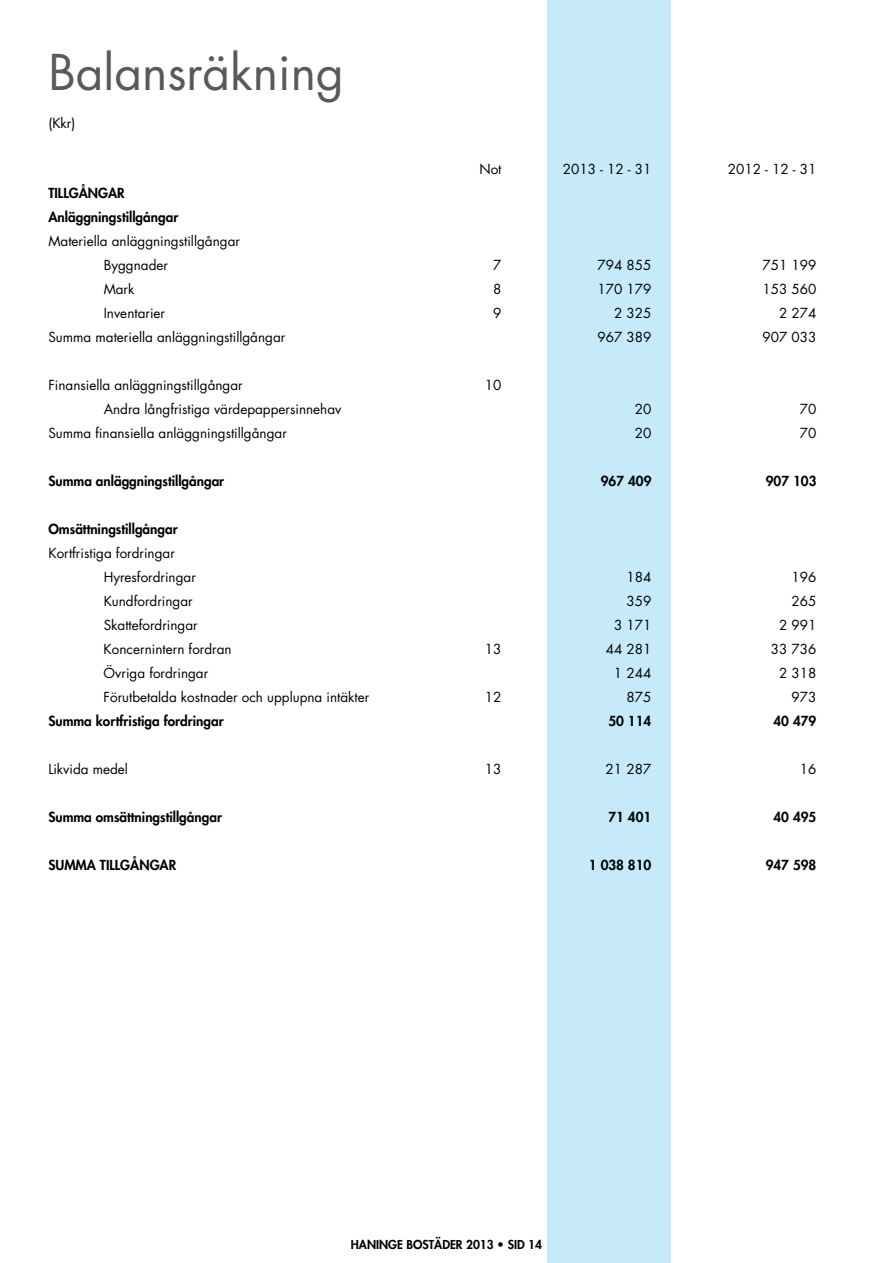
<style>
.page{position:relative;width:893px;height:1263px;background:#fff}
.page>*{position:absolute;margin:0;border:0;box-sizing:border-box;transform-origin:0 0}
.t1{font:48px "Futura Std";color:#58595b}
.t2{font:13.5px/24px "Futura Std";color:#000}
.t3{font:800 13.5px/24px "Futura LT";color:#000}
.t4{font:800 12px "Futura LT";color:#000}
</style>
<div class="page">
<div style="left:547px;top:0;width:124px;height:1263px;background:#c7eafb"></div>
<h1 class="t1" style="left:48px;top:42px;width:297px">Balansräkning</h1>
<p class="t2" style="left:48px;top:111px;width:28px">(Kkr)</p>
<p class="t3" style="left:48px;top:181px;width:131px">TILLGÅNGAR<br>Anläggningstillgångar</p>
<p class="t2" style="left:104px;top:229px;width:138px;text-indent:-55px">Materiella anläggningstillgångar<br>Byggnader</p>
<p class="t2" style="left:479px;top:157px;width:24px">Not</p>
<p class="t2" style="left:563px;top:157px;width:90px">2013 - 12 - 31</p>
<p class="t2" style="left:728px;top:157px;width:90px">2012 - 12 - 31</p>
<p class="t2" style="left:493px;top:253px;width:10px">7</p>
<p class="t2" style="left:597px;top:253px;width:56px">794 855</p>
<p class="t2" style="left:762px;top:253px;width:56px">751 199</p>
<p class="t2" style="left:104px;top:277px;width:32px">Mark</p>
<p class="t2" style="left:493px;top:277px;width:10px">8</p>
<p class="t2" style="left:597px;top:277px;width:56px">170 179</p>
<p class="t2" style="left:762px;top:277px;width:56px">153 560</p>
<p class="t2" style="left:104px;top:301px;width:63px">Inventarier</p>
<p class="t2" style="left:493px;top:301px;width:10px">9</p>
<p class="t2" style="left:614px;top:301px;width:39px">2 325</p>
<p class="t2" style="left:779px;top:301px;width:39px">2 274</p>
<p class="t2" style="left:48px;top:325px;width:238px">Summa materiella anläggningstillgångar</p>
<p class="t2" style="left:597px;top:325px;width:56px">967 389</p>
<p class="t2" style="left:762px;top:325px;width:56px">907 033</p>
<p class="t2" style="left:48px;top:373px;width:196px">Finansiella anläggningstillgångar</p>
<p class="t2" style="left:485px;top:373px;width:18px">10</p>
<p class="t2" style="left:104px;top:397px;width:239px">Andra långfristiga värdepappersinnehav</p>
<p class="t2" style="left:635px;top:397px;width:18px">20</p>
<p class="t2" style="left:800px;top:397px;width:18px">70</p>
<p class="t2" style="left:48px;top:421px;width:240px">Summa finansiella anläggningstillgångar</p>
<p class="t2" style="left:635px;top:421px;width:18px">20</p>
<p class="t2" style="left:800px;top:421px;width:18px">70</p>
<p class="t3" style="left:48px;top:469px;width:177px">Summa anläggningstillgångar</p>
<p class="t3" style="left:601px;top:469px;width:52px">967 409</p>
<p class="t3" style="left:766px;top:469px;width:52px">907 103</p>
<p class="t3" style="left:48px;top:517px;width:131px">Omsättningstillgångar</p>
<p class="t2" style="left:104px;top:541px;width:94px;text-indent:-55px">Kortfristiga fordringar<br>Hyresfordringar</p>
<p class="t2" style="left:626px;top:565px;width:26px">184</p>
<p class="t2" style="left:791px;top:565px;width:26px">196</p>
<p class="t2" style="left:104px;top:589px;width:91px">Kundfordringar</p>
<p class="t2" style="left:626px;top:589px;width:26px">359</p>
<p class="t2" style="left:791px;top:589px;width:26px">265</p>
<p class="t2" style="left:104px;top:613px;width:96px">Skattefordringar</p>
<p class="t2" style="left:614px;top:613px;width:39px">3 171</p>
<p class="t2" style="left:779px;top:613px;width:39px">2 991</p>
<p class="t2" style="left:104px;top:637px;width:130px">Koncernintern fordran</p>
<p class="t2" style="left:485px;top:637px;width:18px">13</p>
<p class="t2" style="left:606px;top:637px;width:47px">44 281</p>
<p class="t2" style="left:771px;top:637px;width:47px">33 736</p>
<p class="t2" style="left:104px;top:661px;width:106px">Övriga fordringar</p>
<p class="t2" style="left:614px;top:661px;width:39px">1 244</p>
<p class="t2" style="left:779px;top:661px;width:39px">2 318</p>
<p class="t2" style="left:104px;top:685px;width:267px">Förutbetalda kostnader och upplupna intäkter</p>
<p class="t2" style="left:485px;top:685px;width:18px">12</p>
<p class="t2" style="left:626px;top:685px;width:26px">875</p>
<p class="t2" style="left:791px;top:685px;width:26px">973</p>
<p class="t3" style="left:48px;top:709px;width:177px">Summa kortfristiga fordringar</p>
<p class="t3" style="left:608px;top:709px;width:44px">50 114</p>
<p class="t3" style="left:773px;top:709px;width:44px">40 479</p>
<p class="t2" style="left:48px;top:757px;width:81px">Likvida medel</p>
<p class="t2" style="left:485px;top:757px;width:18px">13</p>
<p class="t2" style="left:606px;top:757px;width:47px">21 287</p>
<p class="t2" style="left:800px;top:757px;width:18px">16</p>
<p class="t3" style="left:48px;top:805px;width:175px">Summa omsättningstillgångar</p>
<p class="t3" style="left:608px;top:805px;width:44px">71 401</p>
<p class="t3" style="left:773px;top:805px;width:44px">40 495</p>
<p class="t3" style="left:48px;top:853px;width:59px">Summa tillgångar</p>
<p class="t3" style="left:589px;top:853px;width:64px">1 038 810</p>
<p class="t3" style="left:766px;top:853px;width:52px">947 598</p>
<p class="t4" style="left:351px;top:1236px;width:193px">HANINGE BOSTÄDER 2013 • SID 14</p>
</div>
